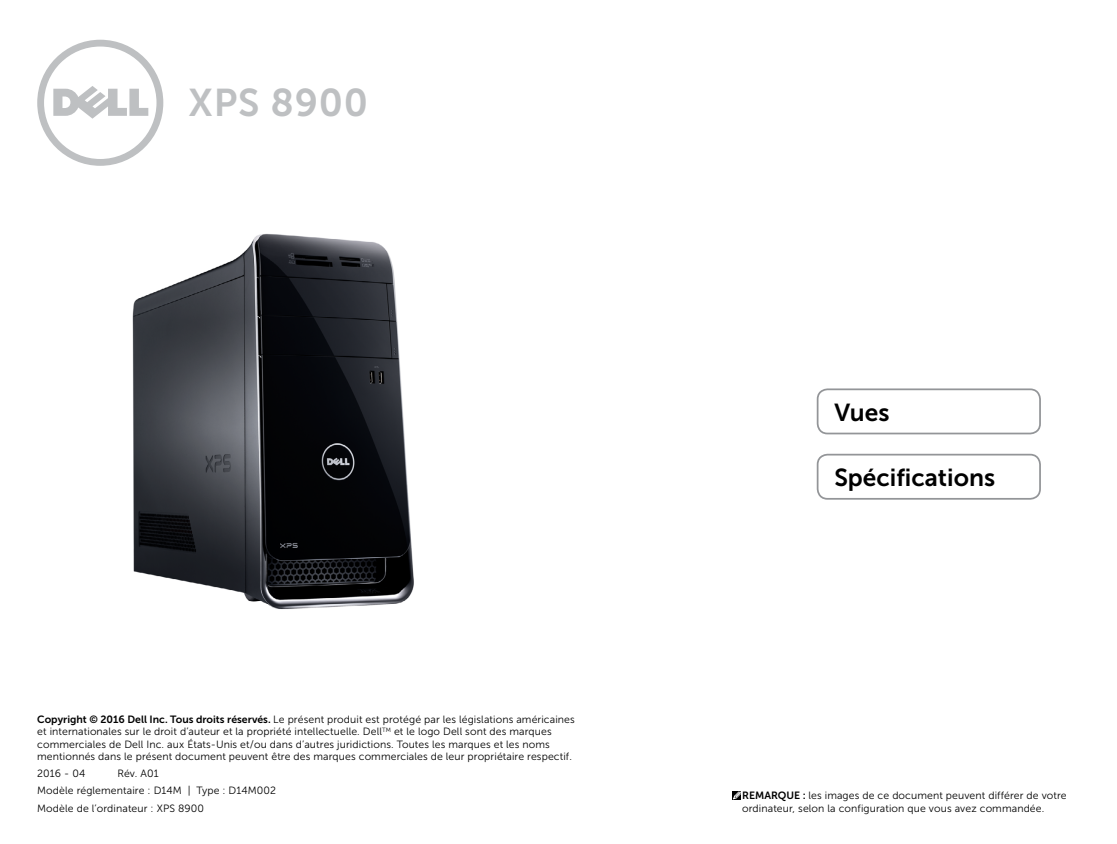
<style>
.page{position:relative;width:1117px;height:844px;background:#fff}
.page>*{position:absolute;margin:0;border:0;box-sizing:border-box;transform-origin:0 0}
.Brand{font:38.5px "Museo Sans For Dell 700";letter-spacing:.02em;color:#bec0c2}
.Cover_Title{font:24.5px "Museo Sans For Dell 700";color:#000}
.Legal_1{font:10.5px/12.2px "Museo Sans For Dell 300";letter-spacing:.01em;color:#000}
.Note_Legal{font:10.5px/12.2px "Museo Sans For Dell 300";letter-spacing:.01em;color:#000}
.s1{font-family:"Museo Sans For Dell 700"}
</style>
<div class="page">
<div style="left:816px;top:453px;width:224px;height:46px;border:2px solid #939598;border-radius:10px"></div>
<div style="left:816px;top:388px;width:224px;height:46px;border:2px solid #939598;border-radius:10px"></div>
<img style="left:132px;top:233px;width:282px;height:376px">
<svg style="left:37px;top:40px;width:126px;height:126px"></svg>
<div style="left:732px;top:791px;width:8px;height:9px;background:#000"></div>
<svg style="left:733px;top:791px;width:7px;height:8px"></svg>
<p class="Brand" style="left:189px;top:81px;width:181px">XPS 8900</p>
<p class="Legal_1" style="left:37px;top:713px;width:539px"><span class="s1">Copyright © 2016 Dell Inc. Tous droits réservés.</span> Le présent produit est protégé par les législations américaines et internationales sur le droit d’auteur et la propriété intellectuelle. Dell<sup>TM</sup> et le logo Dell sont des marques commerciales de Dell Inc. aux États-Unis et/ou dans d’autres juridictions. Toutes les marques et les noms mentionnés dans le présent document peuvent être des marques commerciales de leur propriétaire respectif.</p>
<p class="Legal_1" style="left:37px;top:767px;width:50px">2016 ‑ 04</p>
<p class="Legal_1" style="left:117px;top:767px;width:43px">Rév. A01</p>
<p class="Legal_1" style="left:37px;top:784px;width:240px">Modèle réglementaire : D14M | Type : D14M002</p>
<p class="Legal_1" style="left:37px;top:801px;width:168px">Modèle de l’ordinateur : XPS 8900</p>
<p class="Cover_Title" style="left:834px;top:398px;width:57px">Vues</p>
<p class="Cover_Title" style="left:834px;top:463px;width:162px">Spécifications</p>
<p class="Note_Legal" style="left:742px;top:789px;width:326px"><span class="s1">REMARQUE :</span> les images de ce document peuvent différer de votre ordinateur, selon la configuration que vous avez commandée.</p>
</div>
